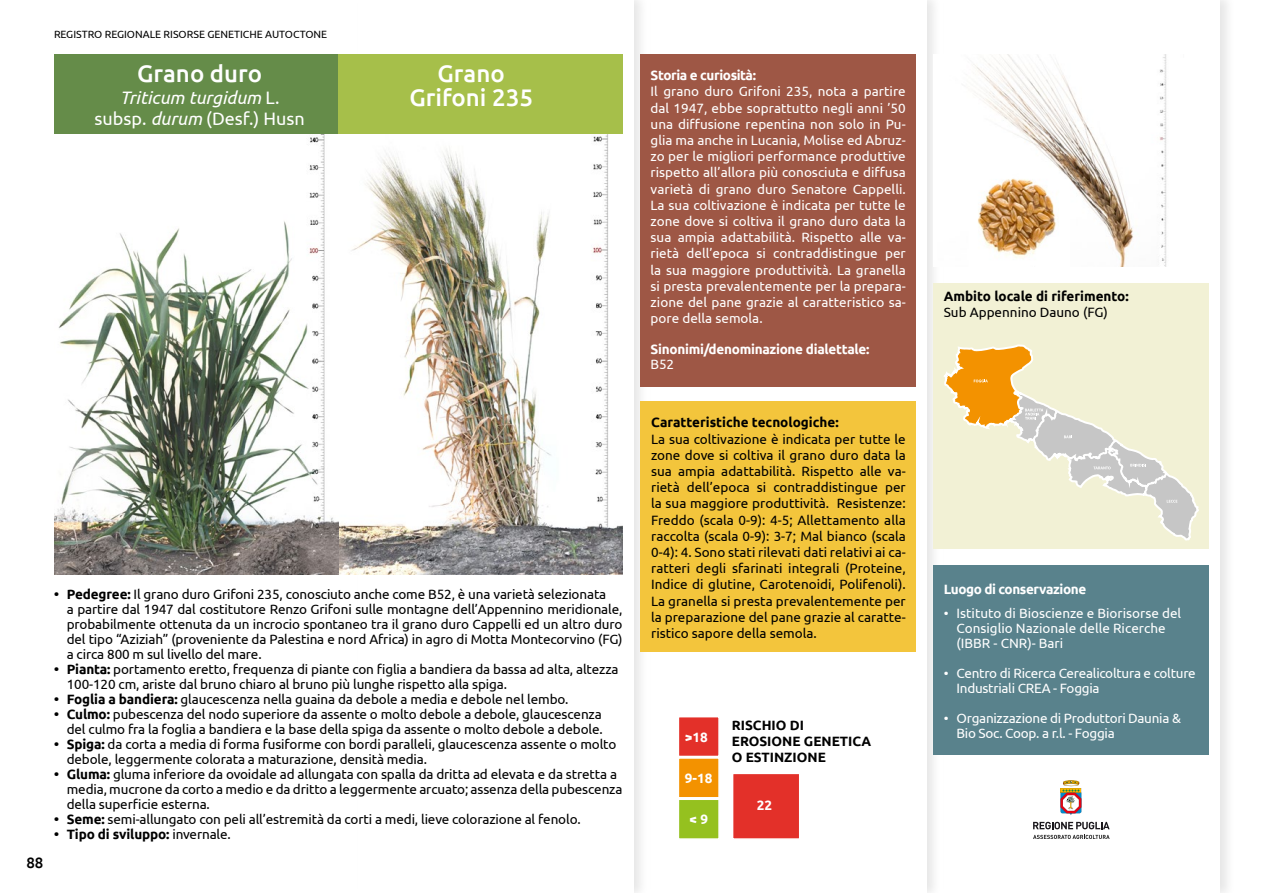
<style>
.page{position:relative;width:1263px;height:893px;background:#fff}
.page>*{position:absolute;margin:0;border:0;box-sizing:border-box;transform-origin:0 0}
.t1{font:500 24px/24px "Ubuntu";color:#fff;text-align:center}
.t2{font:italic 18px/21.6px "Ubuntu";color:#fff;text-align:center}
.t3{font:500 15px "Ubuntu";color:#000}
.t4{font:13.5px/16.2px "Ubuntu";letter-spacing:-.01em;color:#000}
.t5{font:13.5px/16.2px "Ubuntu";color:#fff;text-align:justify}
.t6{font:13.5px/15px "Ubuntu";letter-spacing:-.02em;color:#fff}
.t7{font:700 13.5px/16.2px "Ubuntu";color:#000}
.t8{font:700 13.5px "Ubuntu";letter-spacing:-.02em;color:#fff}
.t9{font:10.5px "Ubuntu";color:#000}
.s1{font-style:normal}
.s2{font-weight:700}
.s3{font-weight:400}
</style>
<div class="page">
<div style="left:354px;top:0;width:295px;height:893px;background:#000;opacity:.1"></div>
<div style="left:358px;top:0;width:275px;height:893px;background:#fff"></div>
<div style="left:648px;top:0;width:294px;height:893px;background:#000;opacity:.1"></div>
<div style="left:651px;top:0;width:275px;height:893px;background:#fff"></div>
<div style="left:941px;top:0;width:294px;height:893px;background:#000;opacity:.1"></div>
<div style="left:944px;top:0;width:275px;height:893px;background:#fff"></div>
<svg style="left:1033px;top:835px;width:76px;height:4px"></svg>
<svg style="left:1033px;top:822px;width:76px;height:7px"></svg>
<svg style="left:1060px;top:780px;width:21px;height:35px"></svg>
<div style="left:934px;top:565px;width:275px;height:190px;background:#59828c"></div>
<div style="left:54px;top:54px;width:284px;height:81px;background:#658c49"></div>
<div style="left:640px;top:54px;width:276px;height:332px;background:#9e5745"></div>
<div style="left:640px;top:402px;width:276px;height:250px;background:#f3c53c"></div>
<div style="left:934px;top:283px;width:275px;height:266px;background:#f2f1d5"></div>
<div style="left:338px;top:54px;width:284px;height:81px;background:#a6bf4a"></div>
<div style="left:678px;top:716px;width:42px;height:41px;background:#e33029;border:2px solid #fff"></div>
<div style="left:678px;top:757px;width:42px;height:41px;background:#f39200;border:2px solid #fff"></div>
<div style="left:678px;top:798px;width:42px;height:42px;background:#95c11f;border:2px solid #fff"></div>
<div style="left:732px;top:773px;width:68px;height:67px;background:#e33029;border:2px solid #fff"></div>
<svg style="left:945px;top:345px;width:252px;height:194px"></svg>
<img style="left:338px;top:135px;width:284px;height:439px">
<svg style="left:54px;top:135px;width:284px;height:439px"></svg>
<img style="left:934px;top:54px;width:233px;height:212px">
<p class="t9" style="left:54px;top:28px;width:275px">REGISTRO REGIONALE RISORSE GENETICHE AUTOCTONE</p>
<h1 class="t1" style="left:137px;top:61px;width:127px">Grano duro</h1>
<h2 class="t2" style="left:95px;top:86px;width:212px">Triticum turgidum <span class="s1">L. subsp.</span> durum <span class="s1">(Desf.) Husn</span></h2>
<h1 class="t1" style="left:409px;top:61px;width:125px">Grano<br>Grifoni 235</h1>
<p class="t3" style="left:26px;top:853px;width:19px">88</p>
<p class="t4" style="left:67px;top:586px;width:557px;line-height:15px;text-indent:-13px"><span class="s2">• Pedegree:</span> Il grano duro Grifoni 235, conosciuto anche come B52, è una varietà selezionata<br>a partire dal 1947 dal costitutore Renzo Grifoni sulle montagne dell’Appennino meridionale, probabilmente ottenuta da un incrocio spontaneo tra il grano duro Cappelli ed un altro duro del tipo “Aziziah” (proveniente da Palestina e nord Africa) in agro di Motta Montecorvino (FG) a circa 800 m sul livello del mare.</p>
<p class="t4" style="left:67px;top:661px;width:553px;line-height:15px;text-indent:-13px"><span class="s2">• Pianta:</span> portamento eretto, frequenza di piante con figlia a bandiera da bassa ad alta, altezza<br>100-120 cm, ariste dal bruno chiaro al bruno più lunghe rispetto alla spiga.</p>
<p class="t4" style="left:54px;top:691px;width:516px"><span class="s2">• Foglia a bandiera:</span> glaucescenza nella guaina da debole a media e debole nel lembo.</p>
<p class="t4" style="left:54px;top:706px;width:550px;line-height:15px;text-align:right"><span class="s2">• Culmo:</span> pubescenza del nodo superiore da assente o molto debole a debole, glaucescenza del culmo fra la foglia a bandiera e la base della spiga da assente o molto debole a debole.</p>
<p class="t4" style="left:67px;top:736px;width:551px;line-height:15px;text-indent:-13px"><span class="s2">• Spiga:</span> da corta a media di forma fusiforme con bordi paralleli, glaucescenza assente o molto debole, leggermente colorata a maturazione, densità media.</p>
<p class="t4" style="left:67px;top:766px;width:557px;line-height:15px;text-indent:-13px"><span class="s2">• Gluma:</span> gluma inferiore da ovoidale ad allungata con spalla da dritta ad elevata e da stretta a media, mucrone da corto a medio e da dritto a leggermente arcuato; assenza della pubescenza della superficie esterna.</p>
<p class="t4" style="left:54px;top:811px;width:528px"><span class="s2">• Seme:</span> semi-allungato con peli all’estremità da corti a medi, lieve colorazione al fenolo.</p>
<p class="t7" style="left:54px;top:826px;width:178px">• Tipo di sviluppo: <span class="s3">invernale.</span></p>
<p class="t8" style="left:651px;top:67px;width:107px">Storia e curiosità:</p>
<p class="t5" style="left:651px;top:83px;width:257px">Il grano duro Grifoni 235, nota a partire dal 1947, ebbe soprattutto negli anni ’50 una diffusione repentina non solo in Pu&shy;glia ma anche in Lucania, Molise ed Abruz&shy;zo per le migliori performance produttive rispetto all’allora più conosciuta e diffusa varietà di grano duro Senatore Cappelli.<br>La sua coltivazione è indicata per tutte le zone dove si coltiva il grano duro data la sua ampia adattabilità. Rispetto alle va&shy;rietà dell’epoca si contraddistingue per la sua maggiore produttività. La granella si presta prevalentemente per la prepara&shy;zione del pane grazie al caratteristico sa&shy;pore della semola.</p>
<p class="t8" style="left:651px;top:341px;width:220px">Sinonimi/denominazione dialettale:</p>
<p class="t5" style="left:651px;top:356px;width:25px">B52</p>
<p class="t7" style="left:651px;top:414px;width:189px">Caratteristiche tecnologiche:</p>
<p class="t4" style="left:651px;top:430px;width:256px;text-align:justify">La sua coltivazione è indicata per tutte le zone dove si coltiva il grano duro data la sua ampia adattabilità. Rispetto alle va&shy;rietà dell’epoca si contraddistingue per la sua maggiore produttività. Resistenze:<br>Freddo (scala 0-9): 4-5; Allettamento alla raccolta (scala 0-9): 3-7; Mal bianco (scala 0-4): 4. Sono stati rilevati dati relativi ai ca&shy;ratteri degli sfarinati integrali (Proteine, Indice di glutine, Carotenoidi, Polifenoli).<br>La granella si presta prevalentemente per la preparazione del pane grazie al caratte&shy;ristico sapore della semola.</p>
<p class="t8" style="left:685px;top:729px;width:25px">&gt;18</p>
<p class="t8" style="left:685px;top:770px;width:29px">9-18</p>
<p class="t8" style="left:689px;top:811px;width:20px">&lt; 9</p>
<p class="t7" style="left:732px;top:716px;width:141px">RISCHIO DI<br>EROSIONE GENETICA<br>O ESTINZIONE</p>
<p class="t8" style="left:757px;top:797px;width:17px">22</p>
<p class="t7" style="left:944px;top:288px;width:186px">Ambito locale di riferimento:</p>
<p class="t4" style="left:944px;top:304px;width:165px">Sub Appennino Dauno (FG)</p>
<p class="t8" style="left:944px;top:581px;width:144px">Luogo di conservazione</p>
<p class="t5" style="left:956px;top:605px;width:226px;line-height:15px;text-align:left;text-indent:-13px">• Istituto di Bioscienze e Biorisorse del<br>Consiglio Nazionale delle Ricerche (IBBR - CNR)- Bari</p>
<p class="t6" style="left:956px;top:665px;width:241px;text-indent:-13px">• Centro di Ricerca Cerealicoltura e colture<br>Industriali CREA - Foggia</p>
<p class="t6" style="left:956px;top:710px;width:226px;text-indent:-13px">• Organizzazione di Produttori Daunia &amp;<br>Bio Soc. Coop. a r.l. - Foggia</p>
</div>
